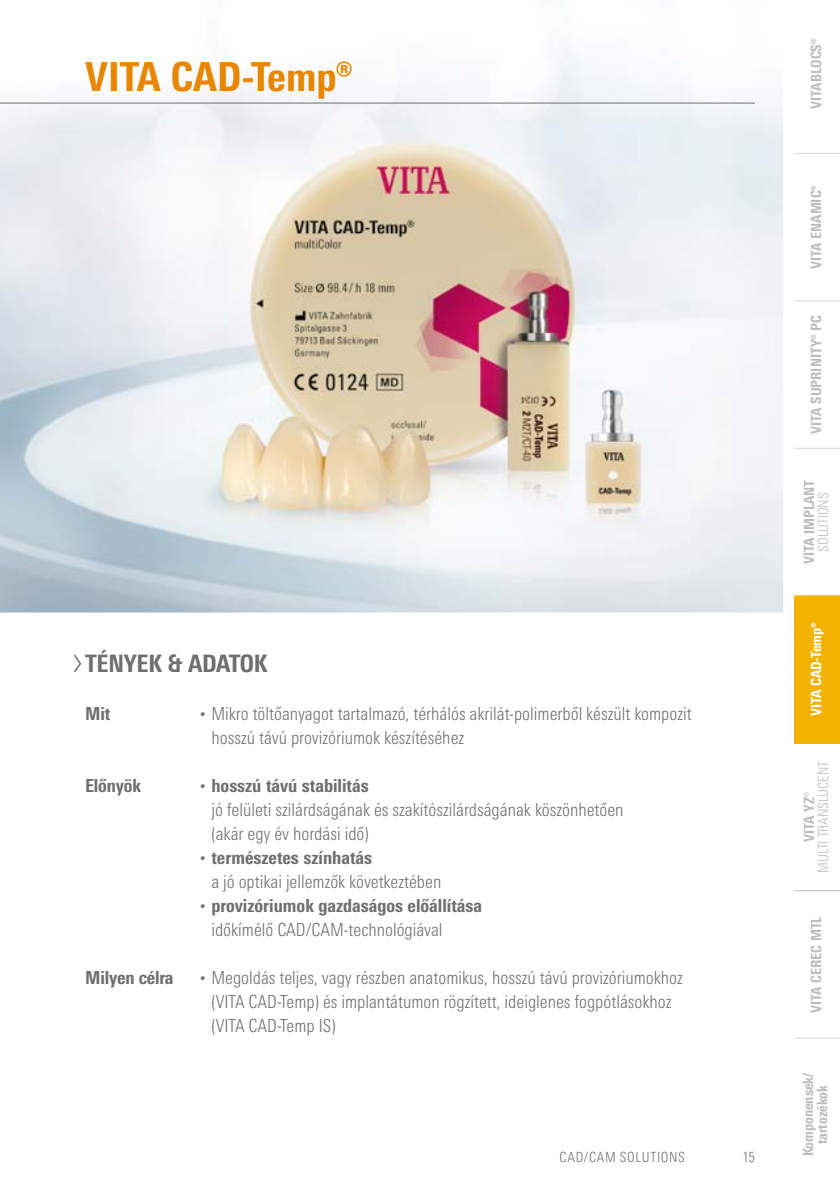
<style>
.page{position:relative;width:840px;height:1191px;background:#fff}
.page>*{position:absolute;margin:0;border:0;box-sizing:border-box;transform-origin:0 0}
.t1{font:800 condensed 40px "Univers Next Pro";color:#e98600}
.t2{font:800 condensed 24px "Univers Next Pro";letter-spacing:-.01em;color:#6f6f6e}
.t3{font:300 condensed 18px/24px "Univers Next Pro";color:#6f6f6e}
.t4{font:800 condensed 18px/24px "Univers Next Pro";color:#6f6f6e}
.t5{font:800 condensed 14px/14px "Univers Next Pro";color:#bbbcbd;text-align:center}
.t6{font:300 condensed 14px/14px "Univers Next Pro";color:#bbbcbd;text-align:center}
.t7{font:300 condensed 14px "Univers Next Pro";letter-spacing:.05em;color:#6f6f6e}
.t8{font:800 condensed 14px "Univers Next Pro";color:#fff}
.s1{font-weight:800;font-size:10.8px}
.s2{font-weight:800}
.s3{font-size:10.8px}
.s4{font-weight:300}
</style>
<div class="page">
<img style="left:0;top:45px;width:782px;height:567px">
<hr style="left:0;top:103px;width:754px;height:1px;background:#6f6f6e">
<div style="left:794px;top:596px;width:45px;height:147px;background:#f1b300"></div>
<hr style="left:794px;top:1037px;width:45px;height:1px;background:#dadada">
<hr style="left:794px;top:448px;width:45px;height:1px;background:#dadada">
<hr style="left:794px;top:300px;width:45px;height:1px;background:#dadada">
<hr style="left:794px;top:153px;width:45px;height:1px;background:#dadada">
<hr style="left:794px;top:595px;width:45px;height:1px;background:#f1b300">
<hr style="left:794px;top:890px;width:45px;height:1px;background:#bbbcbd">
<svg style="left:74px;top:654px;width:8px;height:19px"></svg>
<h1 class="t1" style="left:85px;top:53px;width:268px">VITA CAD-Temp®</h1>
<h2 class="t2" style="left:85px;top:649px;width:184px">TÉNYEK &amp; ADATOK</h2>
<p class="t4" style="left:85px;top:701px;width:27px">Mit</p>
<p class="t3" style="left:211px;top:702px;width:481px;text-indent:-11px"><span class="s1">•</span> Mikro töltőanyagot tartalmazó, térhálós akrilát-polimerből készült kompozit hosszú távú provizóriumok készítéséhez</p>
<p class="t3" style="left:211px;top:774px;width:413px;text-indent:-11px"><span class="s1">•</span> <span class="s2">hosszú távú stabilitás<br></span>jó felületi szilárdságának és szakítószilárdságának köszönhetően (akár egy év hordási idő)</p>
<p class="t3" style="left:211px;top:846px;width:231px;text-indent:-11px"><span class="s1">•</span> <span class="s2">természetes színhatás<br></span>a jó optikai jellemzők következtében</p>
<p class="t4" style="left:211px;top:893px;width:272px;text-indent:-11px"><span class="s3">•</span> provizóriumok gazdaságos előállítása <span class="s4">időkímélő CAD/CAM-technológiával</span></p>
<p class="t3" style="left:211px;top:966px;width:473px;text-indent:-11px"><span class="s1">•</span> Megoldás teljes, vagy részben anatomikus, hosszú távú provizóriumokhoz (VITA CAD-Temp) és implantátumon rögzített, ideiglenes fogpótlásokhoz (VITA CAD-Temp IS)</p>
<p class="t4" style="left:85px;top:773px;width:57px">Előnyök</p>
<p class="t4" style="left:85px;top:965px;width:90px">Milyen célra</p>
<p class="t7" style="left:559px;top:1148px;width:127px">CAD/CAM SOLUTIONS</p>
<p class="t7" style="left:742px;top:1148px;width:14px">15</p>
<p class="t5" style="left:808px;top:109px;width:71px;rotate:-90deg">VITABLOCS®</p>
<p class="t5" style="left:808px;top:269px;width:85px;rotate:-90deg">VITA ENAMIC®</p>
<p class="t5" style="left:808px;top:434px;width:120px;rotate:-90deg">VITA SUPRINITY® PC</p>
<p class="t5" style="left:801px;top:564px;width:86px;rotate:-90deg">VITA IMPLANT</p>
<p class="t6" style="left:815px;top:551px;width:61px;rotate:-90deg">SOLUTIONS</p>
<p class="t8" style="left:807px;top:716px;width:95px;rotate:-90deg">VITA CAD-Temp®</p>
<p class="t6" style="left:801px;top:872px;width:113px;rotate:-90deg"><span class="s2">VITA YZ</span>®<br>MULTI TRANSLUCENT</p>
<p class="t5" style="left:808px;top:1012px;width:98px;rotate:-90deg">VITA CEREC MTL</p>
<p class="t5" style="left:800px;top:1156px;width:85px;rotate:-90deg">Komponensek/ tartozékok</p>
</div>
